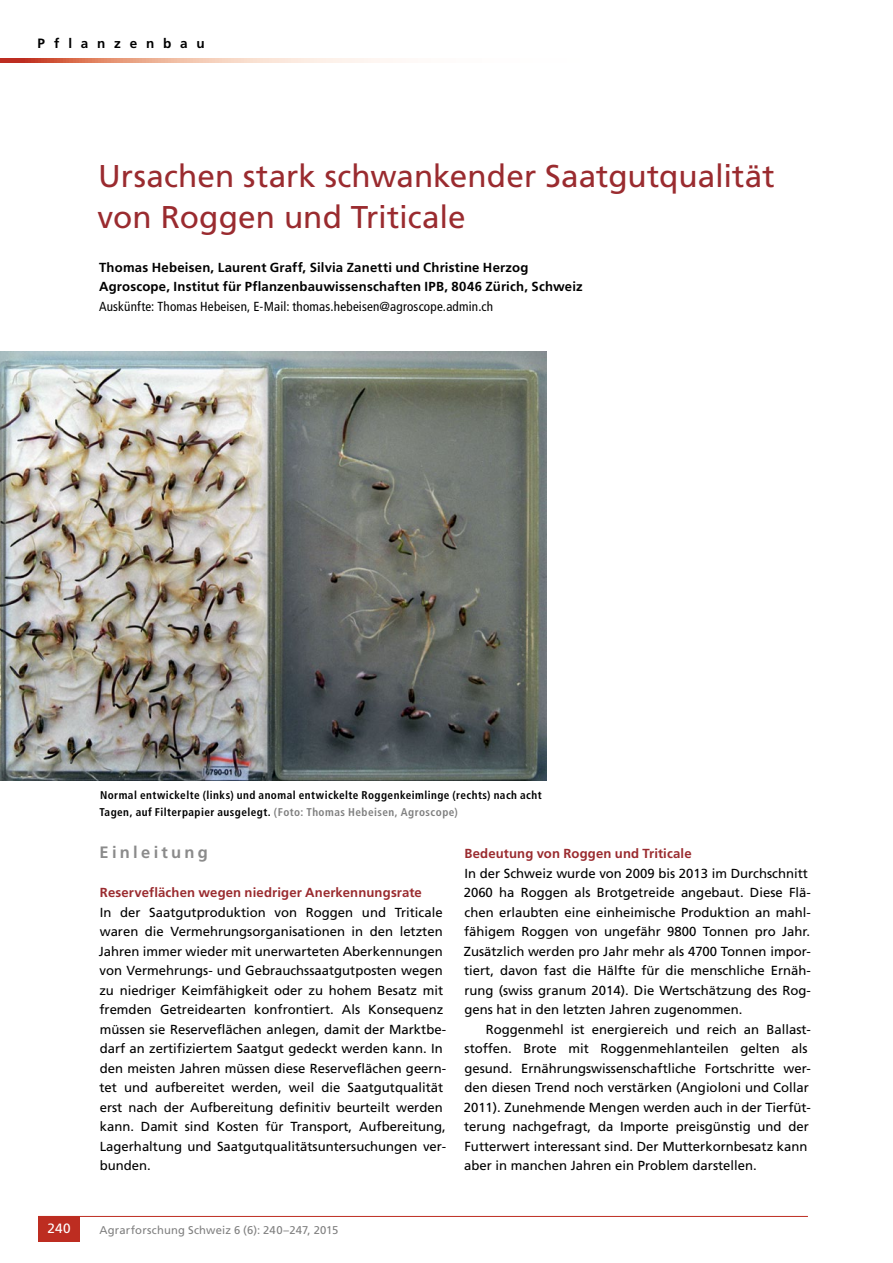
<style>
.page{position:relative;width:893px;height:1263px;background:#fff}
.page>*{position:absolute;margin:0;border:0;box-sizing:border-box;transform-origin:0 0}
.t1{font:31.5px/40.5px "Frutiger LT Std";color:#9a2b2f}
.t2{font:700 16.5px "Frutiger LT Std";letter-spacing:.2em;color:#8b8b8b}
.t3{font:700 13.5px "Frutiger LT Std";letter-spacing:.65em;color:#000}
.t4{font:13.5px "Frutiger LT Std";color:#fff}
.t5{font:13.2px/19.5px "Frutiger LT Std";color:#000}
.t6{font:700 13.2px/19.5px "Frutiger LT Std";letter-spacing:.015em;color:#000}
.t7{font:700 13.2px "Frutiger LT Std";letter-spacing:.01em;color:#9a2b2f}
.t8{font:condensed 13.2px "Frutiger LT Std";letter-spacing:.015em;color:#000}
.t9{font:700 condensed 11.25px/16.5px "Frutiger LT Std";letter-spacing:.04em;color:#000}
.t10{font:11.25px "Frutiger LT Std";letter-spacing:.015em;color:#808080}
.s1{color:#808080}
</style>
<div class="page">
<hr style="left:38px;top:1216px;width:770px;height:1px;background:#bd2d21">
<div style="left:38px;top:1216px;width:42px;height:26px;background:#bd2d21"></div>
<svg style="left:0;top:58px;width:396px;height:5px;background:#ebb2a0"></svg>
<img style="left:0;top:351px;width:546px;height:429px">
<p class="t3" style="left:38px;top:36px;width:169px">Pflanzenbau</p>
<h1 class="t1" style="left:98px;top:156px;width:678px">Ursachen stark schwankender Saatgutqualität von Roggen und Triticale</h1>
<p class="t6" style="left:99px;top:258px;width:485px">Thomas Hebeisen, Laurent Graff, Silvia Zanetti und Christine Herzog<br>Agroscope, Institut für Pflanzenbauwissenschaften IPB, 8046 Zürich, Schweiz</p>
<p class="t8" style="left:99px;top:299px;width:396px">Auskünfte: Thomas Hebeisen, E-Mail: thomas.hebeisen@agroscope.admin.ch</p>
<p class="t9" style="left:99px;top:787px;width:444px">Normal entwickelte (links) und anomal entwickelte Roggenkeimlinge (rechts) nach acht<br>Tagen, auf Filterpapier ausgelegt. <span class="s1">(Foto: Thomas Hebeisen, Agroscope)</span></p>
<p class="t2" style="left:100px;top:843px;width:110px">Einleitung</p>
<p class="t7" style="left:100px;top:885px;width:323px">Reserveflächen wegen niedriger Anerkennungsrate</p>
<p class="t5" style="left:99px;top:902px;width:349px">In der Saatgutproduktion von Roggen und Triticale waren die Vermehrungsorganisationen in den letzten Jahren immer wieder mit unerwarteten Aberkennungen von Vermehrungs- und Gebrauchssaatgutposten wegen zu niedriger Keimfähigkeit oder zu hohem Besatz mit fremden Getreidearten konfrontiert. Als Konsequenz müssen sie Reserveflächen anlegen, damit der Marktbe&shy;darf an zertifiziertem Saatgut gedeckt werden kann. In den meisten Jahren müssen diese Reserveflächen geern&shy;tet und aufbereitet werden, weil die Saatgutqualität erst nach der Aufbereitung definitiv beurteilt werden kann. Damit sind Kosten für Transport, Aufbereitung, Lagerhaltung und Saatgutqualitätsuntersuchungen ver&shy;bunden.</p>
<p class="t7" style="left:464px;top:846px;width:229px">Bedeutung von Roggen und Triticale</p>
<p class="t5" style="left:464px;top:863px;width:349px">In der Schweiz wurde von 2009 bis 2013 im Durchschnitt 2060 ha Roggen als Brotgetreide angebaut. Diese Flä&shy;chen erlaubten eine einheimische Produktion an mahl&shy;fähigem Roggen von ungefähr 9800 Tonnen pro Jahr.<br>Zusätzlich werden pro Jahr mehr als 4700 Tonnen impor&shy;tiert, davon fast die Hälfte für die menschliche Ernäh&shy;rung (swiss granum 2014). Die Wertschätzung des Rog&shy;gens hat in den letzten Jahren zugenommen.</p>
<p class="t5" style="left:464px;top:1019px;width:349px;text-indent:22px">Roggenmehl ist energiereich und reich an Ballast&shy;stoffen. Brote mit Roggenmehlanteilen gelten als gesund. Ernährungswissenschaftliche Fortschritte wer&shy;den diesen Trend noch verstärken (Angioloni und Collar 2011). Zunehmende Mengen werden auch in der Tierfüt&shy;terung nachgefragt, da Importe preisgünstig und der Futterwert interessant sind. Der Mutterkornbesatz kann aber in manchen Jahren ein Problem darstellen.</p>
<p class="t4" style="left:47px;top:1221px;width:25px">240</p>
<p class="t10" style="left:99px;top:1223px;width:240px">Agrarforschung Schweiz 6 (6): 240–247, 2015</p>
</div>
